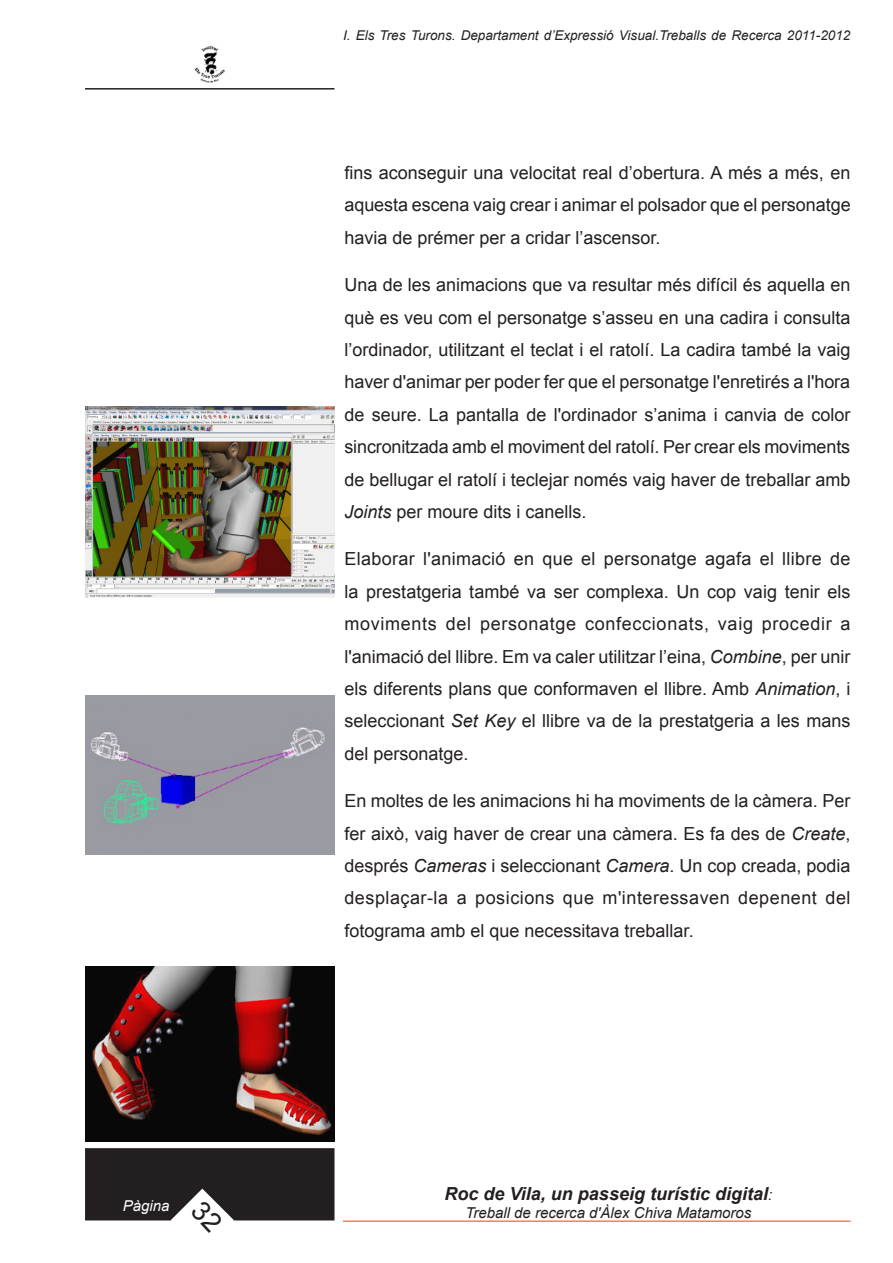
<style>
.page{position:relative;width:893px;height:1263px;background:#fff}
.page>*{position:absolute;margin:0;border:0;box-sizing:border-box;transform-origin:0 0}
.t1{font:18px/32.4px "Arial";color:#231f20;text-align:justify}
.t2{font:italic 700 18px "Arial";color:#231f20}
.t3{font:italic 15px "Arial";color:#231f20}
.t4{font:italic 15px "Arial";color:#fff}
.t5{font:italic 13.5px "Arial";color:#231f20}
.s1{font-style:italic}
.s2{font-weight:400;font-size:15px}
</style>
<div class="page">
<div style="left:86px;top:1149px;width:248px;height:71px;background:#231f20"></div>
<div style="left:85px;top:1148px;width:249px;height:72px;border:2px solid #231f20"></div>
<hr style="left:343px;top:1220px;width:507px;height:2px;background:#f4815a">
<img style="left:194px;top:45px;width:31px;height:38px">
<hr style="left:85px;top:88px;width:250px;height:2px;background:#231f20">
<img style="left:85px;top:966px;width:249px;height:176px">
<img style="left:85px;top:695px;width:249px;height:160px">
<img style="left:85px;top:406px;width:249px;height:192px">
<svg style="left:170px;top:1188px;width:65px;height:33px"></svg>
<p class="t4" style="left:123px;top:1196px;width:48px">Pàgina</p>
<p class="t5" style="left:343px;top:27px;width:509px">I. Els Tres Turons. Departament d’Expressió Visual.Treballs de Recerca 2011-2012</p>
<p class="t1" style="left:344px;top:157px;width:508px">fins aconseguir una velocitat real d’obertura. A més a més, en aquesta escena vaig crear i animar el polsador que el personatge havia de prémer per a cridar l’ascensor.</p>
<p class="t1" style="left:344px;top:269px;width:507px">Una de les animacions que va resultar més difícil és aquella en què es veu com el personatge s’asseu en una cadira i consulta l’ordinador, utilitzant el teclat i el ratolí. La cadira també la vaig haver d'animar per poder fer que el personatge l'enretirés a l'hora de seure. La pantalla de l'ordinador s’anima i canvia de color sincronitzada amb el moviment del ratolí. Per crear els moviments de bellugar el ratolí i teclejar només vaig haver de treballar amb <span class="s1">Joints</span> per moure dits i canells.</p>
<p class="t1" style="left:344px;top:543px;width:508px">Elaborar l'animació en que el personatge agafa el llibre de la prestatgeria també va ser complexa. Un cop vaig tenir els moviments del personatge confeccionats, vaig procedir a l'animació del llibre. Em va caler utilitzar l’eina, <span class="s1">Combine</span>, per unir els diferents plans que conformaven el llibre. Amb <span class="s1">Animation</span>, i seleccionant <span class="s1">Set Key</span> el llibre va de la prestatgeria a les mans del personatge.</p>
<p class="t1" style="left:344px;top:785px;width:508px">En moltes de les animacions hi ha moviments de la càmera. Per fer això, vaig haver de crear una càmera. Es fa des de <span class="s1">Create</span>, després <span class="s1">Cameras</span> i seleccionant <span class="s1">Camera</span>. Un cop creada, podia desplaçar-la a posicions que m'interessaven depenent del fotograma amb el que necessitava treballar.</p>
<p class="t2" style="left:445px;top:1181px;width:329px">Roc de Vila, un passeig turístic digital<span class="s2">:</span></p>
<p class="t3" style="left:465px;top:1203px;width:288px">Treball de recerca d'Àlex Chiva Matamoros</p>
</div>
